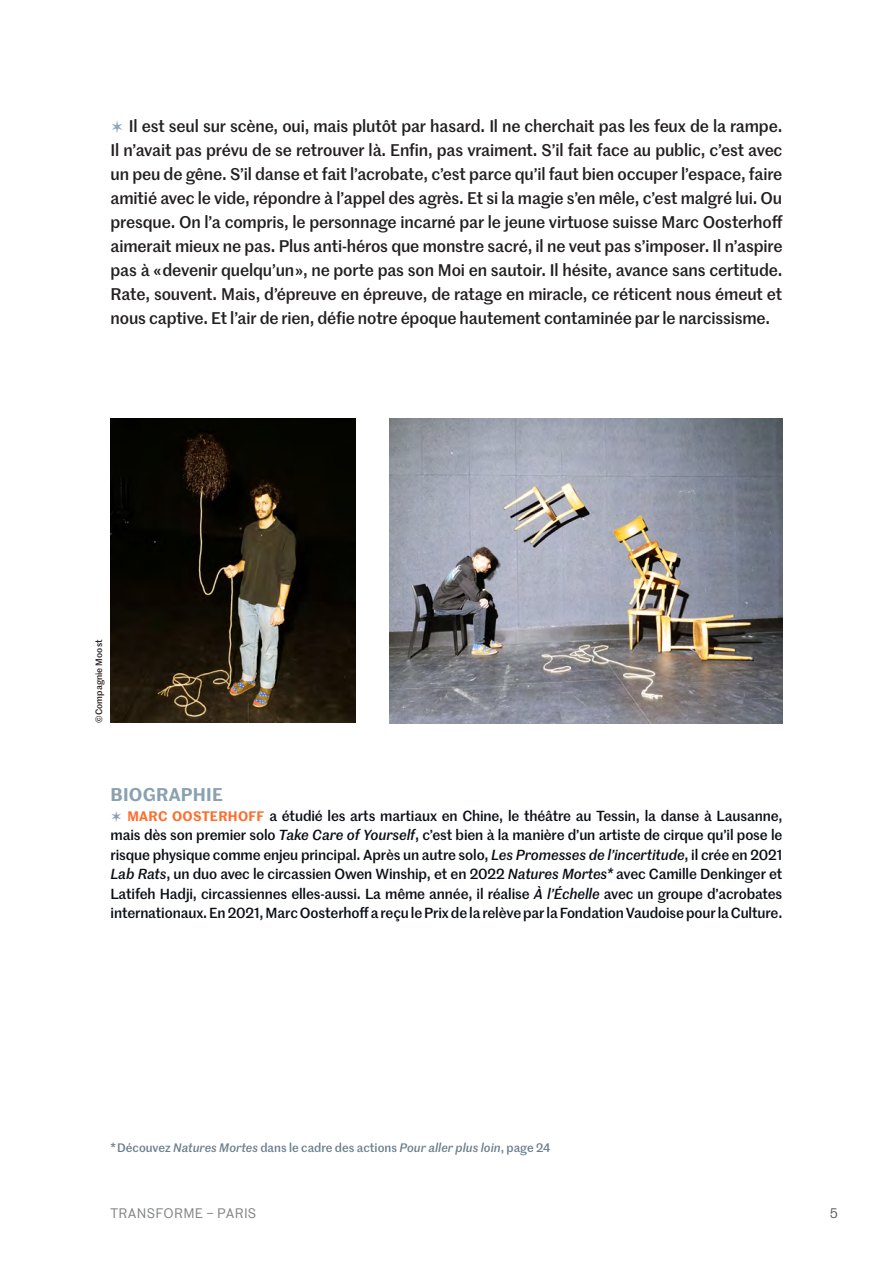
<style>
.page{position:relative;width:893px;height:1263px;background:#fff}
.page>*{position:absolute;margin:0;border:0;box-sizing:border-box;transform-origin:0 0}
.t1{font:600 18px "Marr Sans";letter-spacing:.01em;color:#89a1b1}
.t2{font:500 16.5px/24px "Marr Sans";letter-spacing:-.01em;color:#231f20;text-align:justify}
.t3{font:500 14.25px/19.5px "Marr Sans";letter-spacing:-.01em;color:#0b0e15;text-align:justify}
.t4{font:13.5px "Marr Sans";letter-spacing:.02em;color:#808285}
.t5{font:13.5px "Marr Sans";color:#565359}
.t6{font:500 12px "Marr Sans";color:#6c808d}
.t7{font:500 9px "Marr Sans";letter-spacing:.01em;color:#231f20}
.s1{font-family:"Graduel Sirius";font-weight:400;font-size:24px;color:#8fa8b9}
.s2{font-family:"Graduel Sirius";font-weight:400;font-size:21px;color:#89a1b1}
.s3{font-weight:600;font-size:13.5px;color:#ff6c2c}
.s4{font-style:italic}
</style>
<div class="page">
<img style="left:111px;top:419px;width:244px;height:304px">
<img style="left:389px;top:419px;width:393px;height:304px">
<p class="t2" style="left:111px;top:113px;width:673px"><span class="s1">✫</span> Il est seul sur scène, oui, mais plutôt par hasard. Il ne cherchait pas les feux de la rampe.<br>Il n’avait pas prévu de se retrouver là. Enfin, pas vraiment. S’il fait face au public, c’est avec un peu de gêne. S’il danse et fait l’acrobate, c’est parce qu’il faut bien occuper l’espace, faire amitié avec le vide, répondre à l’appel des agrès. Et si la magie s’en mêle, c’est malgré lui. Ou presque. On l’a compris, le personnage incarné par le jeune virtuose suisse Marc Oosterhoff aimerait mieux ne pas. Plus anti-héros que monstre sacré, il ne veut pas s’imposer. Il n’aspire pas à « devenir quelqu’un », ne porte pas son Moi en sautoir. Il hésite, avance sans certitude.<br>Rate, souvent. Mais, d’épreuve en épreuve, de ratage en miracle, ce réticent nous émeut et nous captive. Et l’air de rien, défie notre époque hautement contaminée par le narcissisme.</p>
<p class="t7" style="left:92px;top:723px;width:85px;rotate:-90deg">©Compagnie Moost</p>
<p class="t1" style="left:111px;top:781px;width:114px">BIOGRAPHIE</p>
<p class="t3" style="left:111px;top:805px;width:673px"><span class="s2">✫</span> <span class="s3">MARC OOSTERHOFF</span> a étudié les arts martiaux en Chine, le théâtre au Tessin, la danse à Lausanne, mais dès son premier solo <span class="s4">Take Care of Yourself</span>, c’est bien à la manière d’un artiste de cirque qu’il pose le risque physique comme enjeu principal. Après un autre solo, <span class="s4">Les Promesses de l’incertitude</span>, il crée en 2021<br><span class="s4">Lab Rats</span>, un duo avec le circassien Owen Winship, et en 2022 <span class="s4">Natures Mortes*</span> avec Camille Denkinger et Latifeh Hadji, circassiennes elles-aussi. La même année, il réalise <span class="s4">À l’Échelle</span> avec un groupe d’acrobates internationaux. En 2021, Marc Oosterhoff a reçu le Prix de la relève par la Fondation Vaudoise pour la Culture.</p>
<p class="t6" style="left:111px;top:1139px;width:441px">* Découvez <span class="s4">Natures Mortes</span> dans le cadre des actions <span class="s4">Pour aller plus loin</span>, page 24</p>
<p class="t4" style="left:111px;top:1204px;width:147px">TRANSFORME – PARIS</p>
<p class="t5" style="left:830px;top:1204px;width:10px">5</p>
</div>
